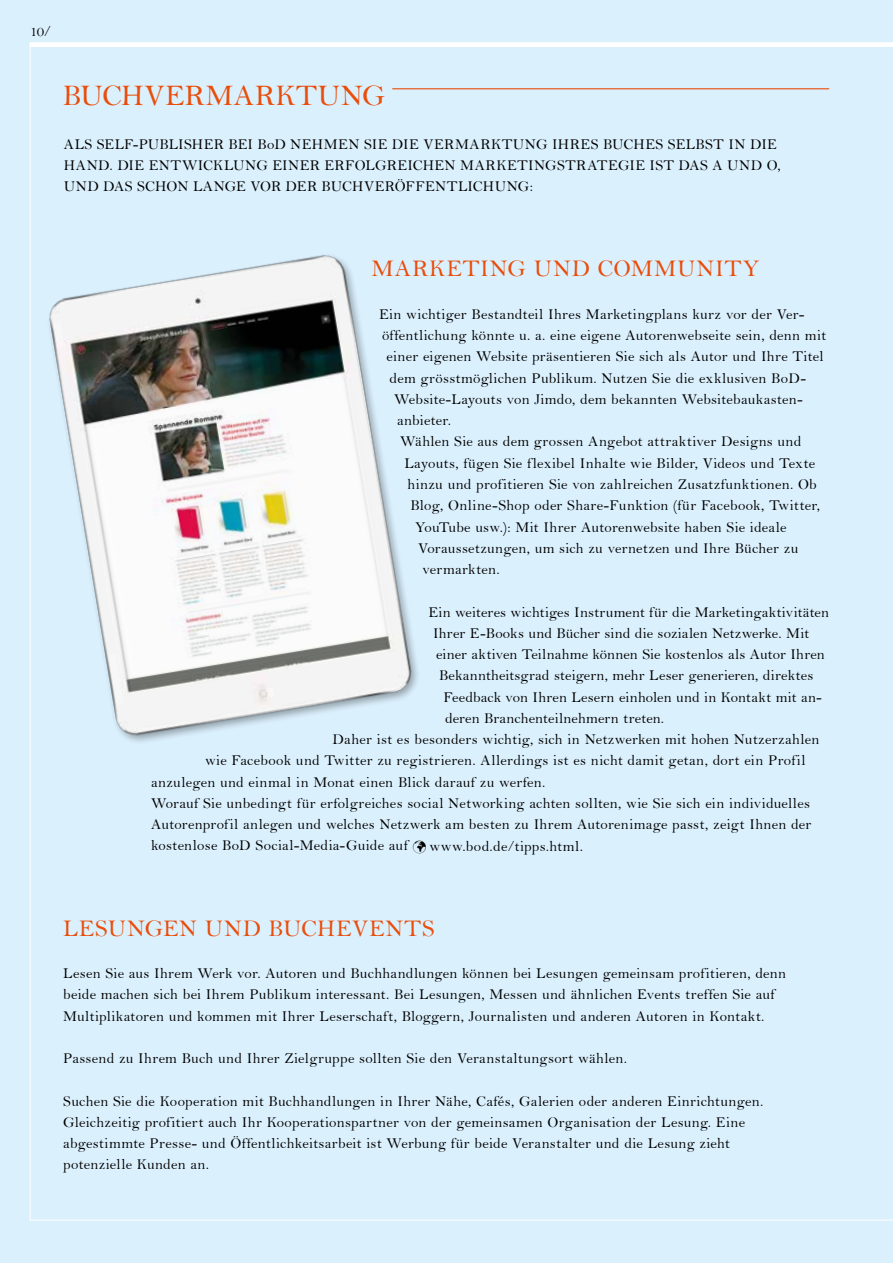
<style>
.page{position:relative;width:893px;height:1263px;background:#dbf0fd}
.page>*{position:absolute;margin:0;border:0;box-sizing:border-box;transform-origin:0 0}
.t1{font:30px "Bell";letter-spacing:.005em;color:#e94d0a}
.t2{font:24px "Bell";letter-spacing:.025em;color:#e94d0a}
.t3{font:15px/21.3px "Bell";letter-spacing:.015em;color:#000}
</style>
<div class="page">
<hr style="left:30px;top:43px;width:863px;height:4px;background:#fff">
<hr style="left:392px;top:88px;width:437px;height:1px;background:#e94d0a">
<img style="left:49px;top:254px;width:369px;height:488px">
<p class="t3" style="left:30px;top:20px;width:23px">10/</p>
<h1 class="t1" style="left:63px;top:78px;width:324px">BUCHVERMARKTUNG</h1>
<p class="t3" style="left:64px;top:133px;width:718px">ALS SELF-PUBLISHER BEI BoD NEHMEN SIE DIE VERMARKTUNG IHRES BUCHES SELBST IN DIE<br>HAND. DIE ENTWICKLUNG EINER ERFOLGREICHEN MARKETINGSTRATEGIE IST DAS A UND O,<br>UND DAS SCHON LANGE VOR DER BUCHVERÖFFENTLICHUNG:</p>
<h2 class="t2" style="left:371px;top:254px;width:390px">MARKETING UND COMMUNITY</h2>
<p class="t3" style="left:379px;top:303px;width:426px">Ein wichtiger Bestandteil Ihres Marketingplans kurz vor der Ver-</p>
<p class="t3" style="left:382px;top:325px;width:446px">öffentlichung könnte u. a. eine eigene Autorenwebseite sein, denn mit</p>
<p class="t3" style="left:386px;top:346px;width:439px">einer eigenen Website präsentieren Sie sich als Autor und Ihre Titel</p>
<p class="t3" style="left:389px;top:367px;width:418px">dem grösstmöglichen Publikum. Nutzen Sie die exklusiven BoD-</p>
<p class="t3" style="left:394px;top:388px;width:409px">Website-Layouts von Jimdo, dem bekannten Websitebaukasten-</p>
<p class="t3" style="left:397px;top:410px;width:56px">anbieter.</p>
<p class="t3" style="left:400px;top:431px;width:403px">Wählen Sie aus dem grossen Angebot attraktiver Designs und</p>
<p class="t3" style="left:404px;top:452px;width:412px">Layouts, fügen Sie flexibel Inhalte wie Bilder, Videos und Texte</p>
<p class="t3" style="left:407px;top:473px;width:411px">hinzu und profitieren Sie von zahlreichen Zusatzfunktionen. Ob</p>
<p class="t3" style="left:410px;top:495px;width:411px">Blog, Online-Shop oder Share-Funktion (für Facebook, Twitter,</p>
<p class="t3" style="left:415px;top:516px;width:373px">YouTube usw.): Mit Ihrer Autorenwebsite haben Sie ideale</p>
<p class="t3" style="left:418px;top:537px;width:382px">Voraussetzungen, um sich zu vernetzen und Ihre Bücher zu</p>
<p class="t3" style="left:422px;top:558px;width:79px">vermarkten.</p>
<p class="t3" style="left:428px;top:601px;width:402px">Ein weiteres wichtiges Instrument für die Marketingaktivitäten</p>
<p class="t3" style="left:433px;top:622px;width:378px">Ihrer E-Books und Bücher sind die sozialen Netzwerke. Mit</p>
<p class="t3" style="left:436px;top:643px;width:390px">einer aktiven Teilnahme können Sie kostenlos als Autor Ihren</p>
<p class="t3" style="left:439px;top:665px;width:376px">Bekanntheitsgrad steigern, mehr Leser generieren, direktes</p>
<p class="t3" style="left:443px;top:686px;width:380px">Feedback von Ihren Lesern einholen und in Kontakt mit an-</p>
<p class="t3" style="left:445px;top:707px;width:221px">deren Branchenteilnehmern treten.</p>
<p class="t3" style="left:332px;top:729px;width:488px">Daher ist es besonders wichtig, sich in Netzwerken mit hohen Nutzerzahlen</p>
<p class="t3" style="left:205px;top:750px;width:602px">wie Facebook und Twitter zu registrieren. Allerdings ist es nicht damit getan, dort ein Profil</p>
<p class="t3" style="left:151px;top:771px;width:396px">anzulegen und einmal in Monat einen Blick darauf zu werfen.</p>
<p class="t3" style="left:151px;top:792px;width:660px">Worauf Sie unbedingt für erfolgreiches social Networking achten sollten, wie Sie sich ein individuelles</p>
<p class="t3" style="left:151px;top:814px;width:662px">Autorenprofil anlegen und welches Netzwerk am besten zu Ihrem Autorenimage passt, zeigt Ihnen der</p>
<p class="t3" style="left:151px;top:835px;width:434px">kostenlose BoD Social-Media-Guide auf ✓ www.bod.de/tipps.html.</p>
<h2 class="t2" style="left:63px;top:914px;width:373px">LESUNGEN UND BUCHEVENTS</h2>
<p class="t3" style="left:63px;top:962px;width:724px">Lesen Sie aus Ihrem Werk vor. Autoren und Buchhandlungen können bei Lesungen gemeinsam profitieren, denn beide machen sich bei Ihrem Publikum interessant. Bei Lesungen, Messen und ähnlichen Events treffen Sie auf<br>Multiplikatoren und kommen mit Ihrer Leserschaft, Bloggern, Journalisten und anderen Autoren in Kontakt.</p>
<p class="t3" style="left:63px;top:1047px;width:565px">Passend zu Ihrem Buch und Ihrer Zielgruppe sollten Sie den Veranstaltungsort wählen.</p>
<p class="t3" style="left:63px;top:1090px;width:702px">Suchen Sie die Kooperation mit Buchhandlungen in Ihrer Nähe, Cafés, Galerien oder anderen Einrichtungen.<br>Gleichzeitig profitiert auch Ihr Kooperationspartner von der gemeinsamen Organisation der Lesung. Eine abgestimmte Presse- und Öffentlichkeitsarbeit ist Werbung für beide Veranstalter und die Lesung zieht potenzielle Kunden an.</p>
</div>
